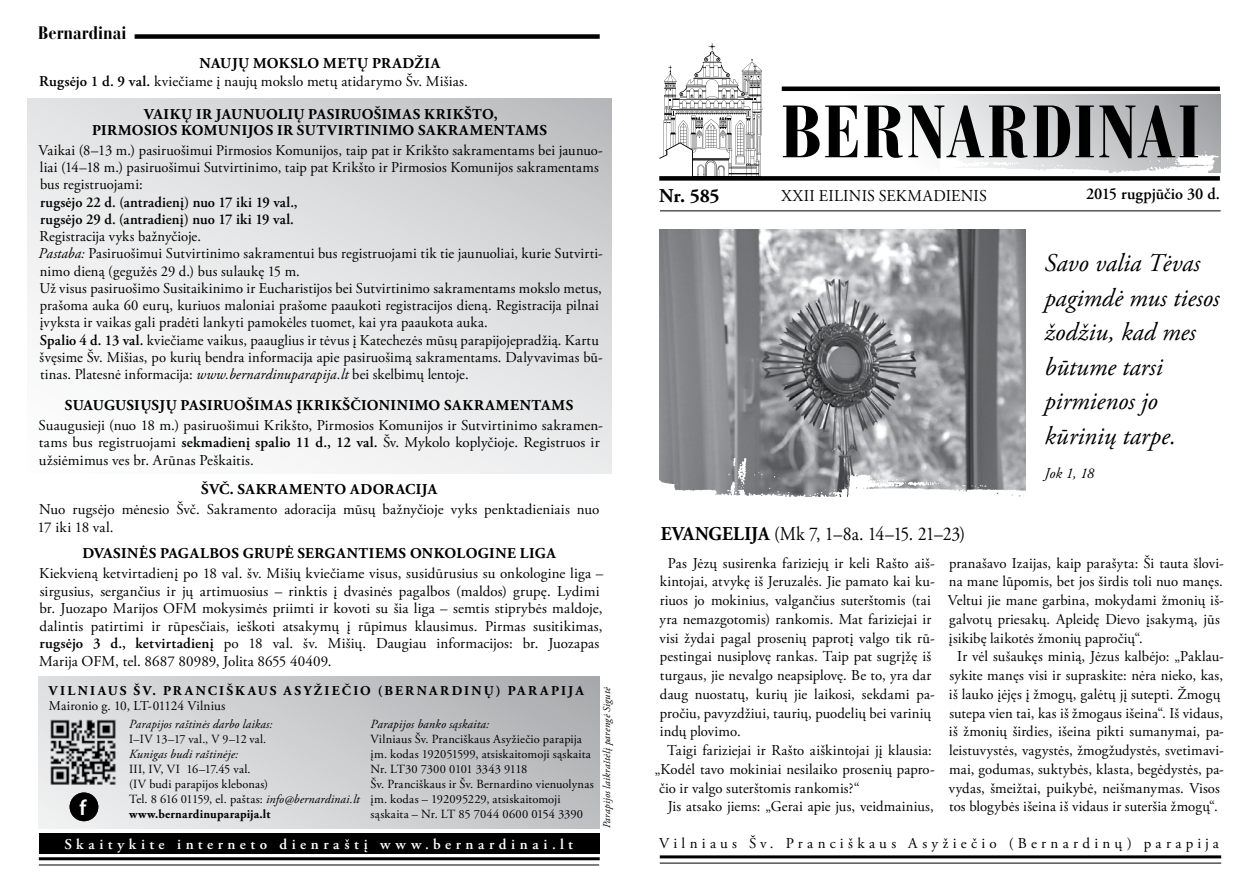
<style>
.page{position:relative;width:1259px;height:893px;background:#fff}
.page>*{position:absolute;margin:0;border:0;box-sizing:border-box;transform-origin:0 0}
.t1{font:700 condensed 73.5px "Bauer Bodoni CE";letter-spacing:.03em;color:#000}
.t2{font:italic 25.5px/34.5px "Adobe Garamond Pro";color:#000}
.t3{font:600 21.6px "Myriad Pro";color:#fff}
.t4{font:19.5px "Adobe Garamond Pro";letter-spacing:-.03em;color:#000;scale:.91 1}
.t5{font:700 19.5px "Adobe Garamond Pro";color:#000}
.t6{font:700 condensed 18px "Bauer Bodoni CE";color:#000}
.t7{font:16.5px "Adobe Garamond Pro";letter-spacing:.015em;color:#000}
.t8{font:600 16.5px "Adobe Garamond Pro";color:#000}
.t9{font:15px/18.8px "Adobe Garamond Pro";letter-spacing:.01em;color:#000}
.t10{font:700 15px/16.5px "Adobe Garamond Pro";letter-spacing:.03em;color:#000;text-align:center}
.t11{font:600 15px/17.2px "Adobe Garamond Pro";letter-spacing:.015em;color:#000}
.t12{font:15px "Adobe Garamond Pro";letter-spacing:.285em;color:#000}
.t13{font:600 15px "Adobe Garamond Pro";letter-spacing:.305em;color:#fff}
.t14{font:italic 15px "Adobe Garamond Pro";color:#000}
.t15{font:700 13.5px "Adobe Garamond Pro";letter-spacing:.165em;color:#000}
.t16{font:13.5px "Adobe Garamond Pro";color:#000}
.t17{font:12.45px/15px "Adobe Garamond Pro";letter-spacing:.01em;color:#000}
.t18{font:italic 12.45px "Adobe Garamond Pro";letter-spacing:.01em;color:#000}
.t19{font:italic 10.5px "Adobe Garamond Pro";letter-spacing:.015em;color:#000}
.s1{font-weight:700}
.s2{font-weight:600}
.s3{font-style:italic}
</style>
<div class="page">
<div style="left:787px;top:94px;width:433px;height:79px;background:linear-gradient(to right,#fff,#a5a7aa)"></div>
<img style="left:787px;top:144px;width:434px;height:29px">
<div style="left:659px;top:176px;width:561px;height:5px;background:#000"></div>
<hr style="left:782px;top:87px;width:438px;height:4px;background:#000">
<div style="left:38px;top:677px;width:562px;height:152px;background:linear-gradient(to right,#e8e9ea,#b3b5b8)"></div>
<div style="left:39px;top:834px;width:561px;height:20px;background:#000"></div>
<hr style="left:39px;top:857px;width:561px;height:3px;background:#000">
<hr style="left:39px;top:865px;width:560px;height:1px;background:#000">
<div style="left:135px;top:34px;width:465px;height:5px;background:#000"></div>
<hr style="left:660px;top:855px;width:561px;height:3px;background:#000">
<hr style="left:660px;top:863px;width:561px;height:1px;background:#000">
<hr style="left:660px;top:210px;width:560px;height:1px;background:#000">
<img style="left:49px;top:717px;width:68px;height:69px">
<div style="left:70px;top:792px;width:28px;height:29px;background:#000;border-radius:50%"></div>
<svg style="left:659px;top:43px;width:103px;height:134px"></svg>
<svg style="left:27px;top:99px;width:584px;height:375px"></svg>
<img style="left:660px;top:229px;width:365px;height:230px">
<img style="left:659px;top:459px;width:367px;height:38px">
<p class="t6" style="left:38px;top:22px;width:90px">Bernardinai</p>
<p class="t9" style="left:39px;top:54px;width:430px;text-indent:160px"><span class="s1">NAUJŲ MOKSLO METŲ PRADŽIA<br></span><span class="s2">Rugsėjo 1 d. 9 val.</span> kviečiame į naujų mokslo metų atidarymo Šv. Mišias.</p>
<p class="t10" style="left:92px;top:106px;width:456px">VAIKŲ IR JAUNUOLIŲ PASIRUOŠIMAS KRIKŠTO,<br>PIRMOSIOS KOMUNIJOS IR SUTVIRTINIMO SAKRAMENTAMS</p>
<p class="t9" style="left:39px;top:142px;width:566px;line-height:17.2px">Vaikai (8–13 m.) pasiruošimui Pirmosios Komunijos, taip pat ir Krikšto sakramentams bei jaunuo&shy;liai (14–18 m.) pasiruošimui Sutvirtinimo, taip pat Krikšto ir Pirmosios Komunijos sakramentams bus registruojami:</p>
<p class="t11" style="left:40px;top:193px;width:259px">rugsėjo 22 d. (antradienį) nuo 17 iki 19 val., rugsėjo 29 d. (antradienį) nuo 17 iki 19 val.</p>
<p class="t9" style="left:39px;top:228px;width:565px;line-height:17.2px">Registracija vyks bažnyčioje.<br><span class="s3">Pastaba:</span> Pasiruošimui Sutvirtinimo sakramentui bus registruojami tik tie jaunuoliai, kurie Sutvirti&shy;nimo dieną (gegužės 29 d.) bus sulaukę 15 m.<br>Už visus pasiruošimo Susitaikinimo ir Eucharistijos bei Sutvirtinimo sakramentams mokslo metus, prašoma auka 60 eurų, kuriuos maloniai prašome paaukoti registracijos dieną. Registracija pilnai įvyksta ir vaikas gali pradėti lankyti pamokėles tuomet, kai yra paaukota auka.<br><span class="s2">Spalio 4 d. 13 val.</span> kviečiame vaikus, paauglius ir tėvus į Katechezės mūsų parapijojepradžią. Kartu švęsime Šv. Mišias, po kurių bendra informacija apie pasiruošimą sakramentams. Dalyvavimas bū&shy;tinas. Platesnė informacija: <span class="s3">www.bernardinuparapija.lt</span> bei skelbimų lentoje.</p>
<p class="t10" style="left:65px;top:397px;width:510px">SUAUGUSIŲSJŲ PASIRUOŠIMAS ĮKRIKŠČIONINIMO SAKRAMENTAMS</p>
<p class="t9" style="left:39px;top:416px;width:566px;line-height:17.5px">Suaugusieji (nuo 18 m.) pasiruošimui Krikšto, Pirmosios Komunijos ir Sutvirtinimo sakramen&shy;tams bus registruojami <span class="s2">sekmadienį spalio 11 d., 12 val.</span> Šv. Mykolo koplyčioje. Registruos ir užsiėmimus ves br. Arūnas Peškaitis.</p>
<p class="t10" style="left:201px;top:482px;width:238px">ŠVČ. SAKRAMENTO ADORACIJA</p>
<p class="t9" style="left:38px;top:501px;width:563px;line-height:17.5px">Nuo rugsėjo mėnesio Švč. Sakramento adoracija mūsų bažnyčioje vyks penktadieniais nuo<br>17 iki 18 val.</p>
<p class="t10" style="left:82px;top:545px;width:475px">DVASINĖS PAGALBOS GRUPĖ SERGANTIEMS ONKOLOGINE LIGA</p>
<p class="t9" style="left:39px;top:565px;width:566px;line-height:17.5px">Kiekvieną ketvirtadienį po 18 val. šv. Mišių kviečiame visus, susidūrusius su onkologine liga – sirgusius, sergančius ir jų artimuosius – rinktis į dvasinės pagalbos (maldos) grupę. Lydimi br. Juozapo Marijos OFM mokysimės priimti ir kovoti su šia liga – semtis stiprybės maldoje, dalintis patirtimi ir rūpesčiais, ieškoti atsakymų į rūpimus klausimus. Pirmas susitikimas, <span class="s2">rugsėjo 3 d., ketvirtadienį</span> po 18 val. šv. Mišių. Daugiau informacijos: br. Juozapas Marija OFM, tel. 8687 80989, Jolita 8655 40409.</p>
<p class="t15" style="left:49px;top:683px;width:536px">VILNIAUS ŠV. PRANCIŠKAUS ASYŽIEČIO (BERNARDINŲ) PARAPIJA</p>
<p class="t16" style="left:49px;top:698px;width:178px">Maironio g. 10, LT-01124 Vilnius</p>
<p class="t18" style="left:370px;top:717px;width:120px">Parapijos banko sąskaita:</p>
<p class="t17" style="left:370px;top:732px;width:225px">Vilniaus Šv. Pranciškaus Asyžiečio parapija įm. kodas 192051599, atsiskaitomoji sąskaita Nr. LT30 7300 0101 3343 9118<br>Šv. Pranciškaus ir Šv. Bernardino vienuolynas įm. kodas – 192095229, atsiskaitomoji sąskaita – Nr. LT 85 7044 0600 0154 3390</p>
<p class="t18" style="left:129px;top:717px;width:145px">Parapijos raštinės darbo laikas:</p>
<p class="t17" style="left:129px;top:732px;width:139px">I–IV 13–17 val., V 9–12 val.</p>
<p class="t18" style="left:129px;top:747px;width:111px">Kunigas budi raštinėje:</p>
<p class="t17" style="left:129px;top:762px;width:232px">III, IV, VI 16–17.45 val.<br>(IV budi parapijos klebonas)<br>Tel. 8 616 01159, el. paštas: <span class="s3">info@bernardinai.lt </span><span class="s1">www.bernardinuparapija.lt</span></p>
<h3 class="t3" style="left:80px;top:794px;width:8px">f</h3>
<p class="t13" style="left:64px;top:835px;width:510px">Skaitykite interneto dienraštį www.bernardinai.lt</p>
<p class="t19" style="left:600px;top:828px;width:143px;rotate:-90deg">Parapijos laikraštėlį parengė Sigutė</p>
<h3 class="t5" style="left:659px;top:185px;width:62px">Nr. 585</h3>
<h1 class="t1" style="left:780px;top:87px;width:421px">BERNARDINAI</h1>
<p class="t7" style="left:781px;top:186px;width:207px">XXII EILINIS SEKMADIENIS</p>
<p class="t8" style="left:1086px;top:185px;width:136px">2015 rugpjūčio 30 d.</p>
<h2 class="t2" style="left:1044px;top:246px;width:176px">Savo valia Tėvas pagimdė mus tiesos žodžiu, kad mes būtume tarsi pirmienos jo kūrinių tarpe.</h2>
<p class="t14" style="left:1044px;top:464px;width:51px">Jok 1, 18</p>
<h3 class="t4" style="left:661px;top:522px;width:336px"><span class="s1">EVANGELIJA</span> (Mk 7, 1–8a. 14–15. 21–23)</h3>
<p class="t9" style="left:947px;top:554px;width:278px">pranašavo Izaijas, kaip parašyta: Ši tauta šlovi&shy;na mane lūpomis, bet jos širdis toli nuo manęs.<br>Veltui jie mane garbina, mokydami žmonių iš&shy;galvotų priesakų. Apleidę Dievo įsakymą, jūs įsikibę laikotės žmonių papročių“.</p>
<p class="t9" style="left:949px;top:648px;width:277px;text-align:center">Ir vėl sušaukęs minią, Jėzus kalbėjo: „Paklau&shy;sykite manęs visi ir supraskite: nėra nieko, kas, iš lauko įėjęs į žmogų, galėtų jį sutepti. Žmogų sutepa vien tai, kas iš žmogaus išeina“. Iš vidaus, iš žmonių širdies, išeina pikti sumanymai, pa&shy;leistuvystės, vagystės, žmogžudystės, svetimavi&shy;mai, godumas, suktybės, klasta, begėdystės, pa&shy;vydas, šmeižtai, puikybė, neišmanymas. Visos tos blogybės išeina iš vidaus ir suteršia žmogų“.</p>
<p class="t9" style="left:668px;top:554px;width:268px">Pas Jėzų susirenka fariziejų ir keli Rašto aiš-</p>
<p class="t9" style="left:660px;top:573px;width:276px">kintojai, atvykę iš Jeruzalės. Jie pamato kai ku-</p>
<p class="t9" style="left:660px;top:591px;width:273px">riuos jo mokinius, valgančius suterštomis (tai</p>
<p class="t9" style="left:659px;top:610px;width:273px">yra nemazgotomis) rankomis. Mat fariziejai ir</p>
<p class="t9" style="left:659px;top:629px;width:277px">visi žydai pagal prosenių paprotį valgo tik rū-</p>
<p class="t9" style="left:660px;top:648px;width:273px">pestingai nusiplovę rankas. Taip pat sugrįžę iš</p>
<p class="t9" style="left:660px;top:666px;width:273px">turgaus, jie nevalgo neapsiplovę. Be to, yra dar</p>
<p class="t9" style="left:660px;top:685px;width:276px">daug nuostatų, kurių jie laikosi, sekdami pa-</p>
<p class="t9" style="left:660px;top:704px;width:272px">pročiu, pavyzdžiui, taurių, puodelių bei varinių</p>
<p class="t9" style="left:660px;top:723px;width:82px">indų plovimo.</p>
<p class="t9" style="left:667px;top:741px;width:266px">Taigi fariziejai ir Rašto aiškintojai jį klausia:</p>
<p class="t9" style="left:655px;top:760px;width:281px">„Kodėl tavo mokiniai nesilaiko prosenių papro-</p>
<p class="t9" style="left:659px;top:779px;width:202px">čio ir valgo suterštomis rankomis?“</p>
<p class="t9" style="left:668px;top:798px;width:267px">Jis atsako jiems: „Gerai apie jus, veidmainius,</p>
<p class="t12" style="left:659px;top:835px;width:561px">Vilniaus Šv. Pranciškaus Asyžiečio (Bernardinų) parapija</p>
</div>
